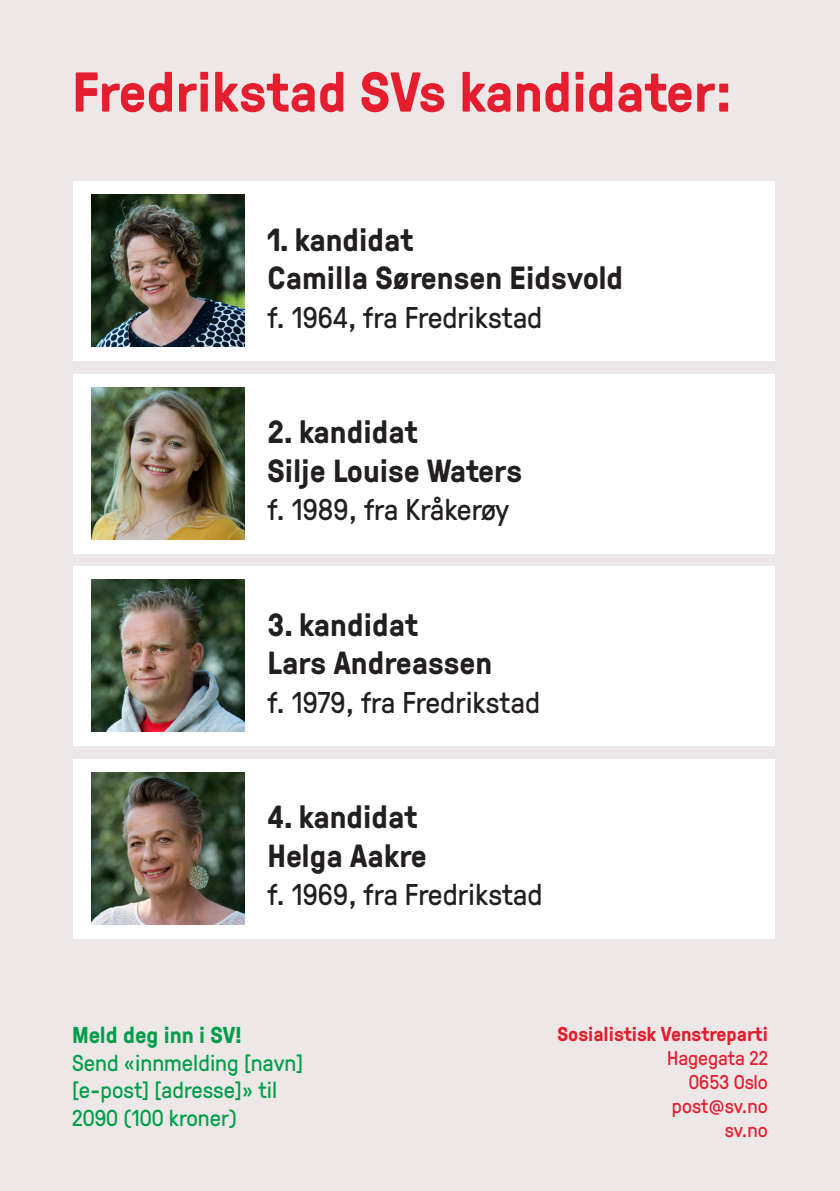
<style>
.page{position:relative;width:840px;height:1191px;background:#fff}
.page>*{position:absolute;margin:0;border:0;box-sizing:border-box;transform-origin:0 0}
.Overskrift{font:700 56px "GT Pressura";color:#e41d2f}
.t1{font:700 32px "GT Pressura";color:#231f20}
.t2{font:30px "GT Pressura";color:#231f20}
.Brødtekst_Pressura{font:23px/27.6px "GT Pressura";color:#009e4b}
.Brødtekst_Pressura-2{font:700 23px "GT Pressura";color:#009e4b}
.Detaljtekst_Pressura{font:700 20px/24px "GT Pressura";color:#e41d2f;text-align:right}
.Detaljtekst_Pressura-2{font:20px "GT Pressura";color:#e41d2f}
.s1{font-weight:400}
</style>
<div class="page">
<div style="left:0;top:0;width:839px;height:1191px;background:#ede8e7"></div>
<div style="left:74px;top:181px;width:700px;height:180px;background:#fff"></div>
<img style="left:91px;top:195px;width:153px;height:152px">
<div style="left:74px;top:374px;width:700px;height:179px;background:#fff"></div>
<img style="left:91px;top:387px;width:153px;height:152px">
<div style="left:74px;top:566px;width:700px;height:180px;background:#fff"></div>
<img style="left:91px;top:580px;width:153px;height:152px">
<div style="left:74px;top:758px;width:700px;height:180px;background:#fff"></div>
<img style="left:91px;top:772px;width:153px;height:152px">
<p class="Overskrift" style="left:72px;top:51px;width:661px">Fredrikstad SVs kandidater:</p>
<p class="t1" style="left:267px;top:216px;width:147px">1. kandidat</p>
<p class="t1" style="left:267px;top:254px;width:357px">Camilla Sørensen Eidsvold</p>
<p class="t2" style="left:267px;top:295px;width:276px">f. 1964, fra Fredrikstad</p>
<p class="t1" style="left:267px;top:408px;width:152px">2. kandidat</p>
<p class="t1" style="left:267px;top:447px;width:256px">Silje Louise Waters</p>
<p class="t2" style="left:267px;top:488px;width:243px">f. 1989, fra Kråkerøy</p>
<p class="t1" style="left:267px;top:601px;width:152px">3. kandidat</p>
<p class="t1" style="left:267px;top:639px;width:226px">Lars Andreassen</p>
<p class="t2" style="left:267px;top:680px;width:274px">f. 1979, fra Fredrikstad</p>
<p class="t1" style="left:267px;top:793px;width:151px">4. kandidat</p>
<p class="t1" style="left:267px;top:832px;width:161px">Helga Aakre</p>
<p class="t2" style="left:267px;top:873px;width:276px">f. 1969, fra Fredrikstad</p>
<p class="Brødtekst_Pressura-2" style="left:72px;top:1018px;width:171px">Meld deg inn i SV!</p>
<p class="Brødtekst_Pressura" style="left:72px;top:1047px;width:232px">Send «innmelding [navn]</p>
<p class="Brødtekst_Pressura" style="left:72px;top:1075px;width:206px">[e-post] [adresse]» til<br>2090 (100 kroner)</p>
<p class="Detaljtekst_Pressura" style="left:557px;top:1021px;width:212px">Sosialistisk Venstreparti<br><span class="s1">Hagegata 22</span></p>
<p class="Detaljtekst_Pressura-2" style="left:688px;top:1067px;width:80px">0653 Oslo</p>
<p class="Detaljtekst_Pressura-2" style="left:671px;top:1091px;width:97px">post@sv.no</p>
<p class="Detaljtekst_Pressura-2" style="left:724px;top:1115px;width:45px">sv.no</p>
</div>
